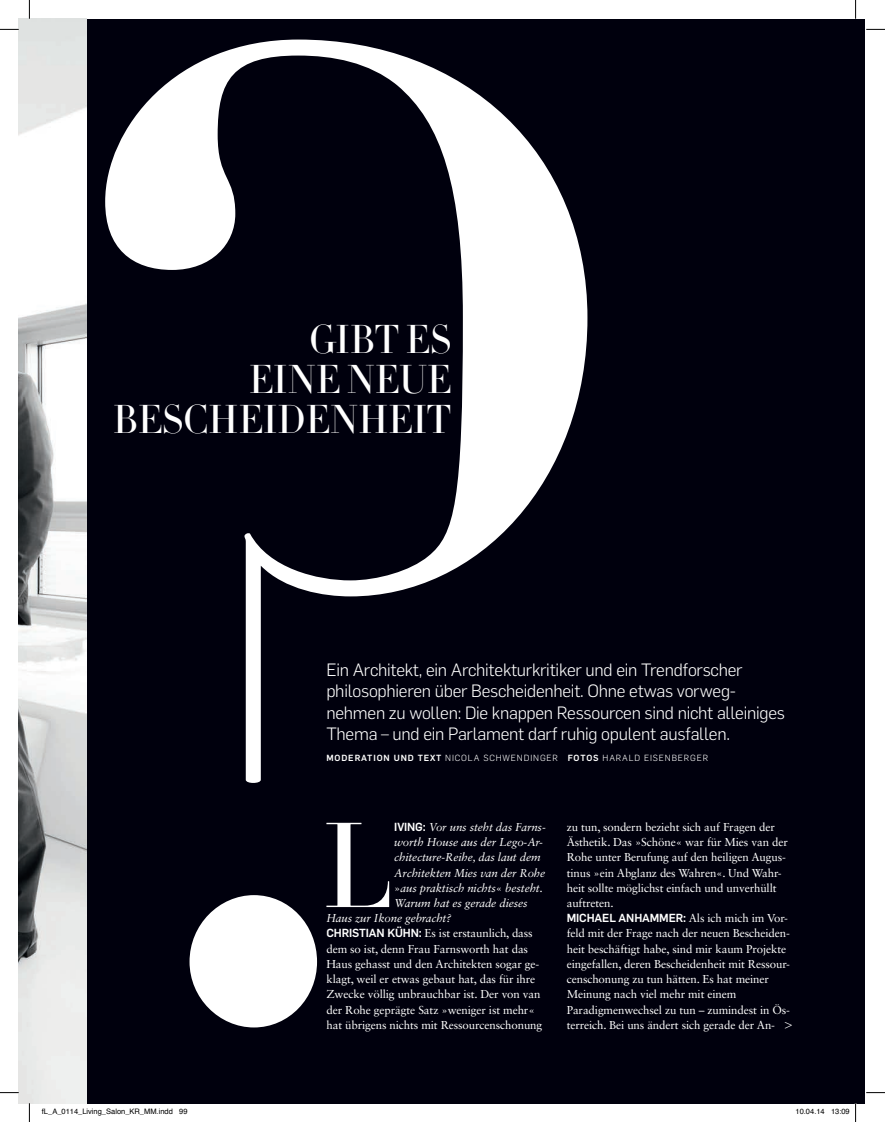
<style>
.page{position:relative;width:885px;height:1122px;background:#fff}
.page>*{position:absolute;margin:0;border:0;box-sizing:border-box;transform-origin:0 0}
.t1{font:300 1338.25px "HTF Didot L24";color:#fff}
.bodycopy{font:300 118.88px "HTF Didot L24";color:#fff}
.t2{font:300 39.62px/39.6px "HTF Didot L24";letter-spacing:-.01em;color:#fff;text-align:right}
.t3{font:300 17.5px/21.2px "Flama";letter-spacing:-.015em;color:#fff}
.t4{font:300 15px "Flama";color:#fff}
.bodycopy-2{font:11.5px/15.2px "Sabon LT Std";letter-spacing:-.01em;color:#fff}
.bodycopy-3{font:italic 11.5px "Sabon LT Std";letter-spacing:-.01em;color:#fff}
.t5{font:300 8.75px "Flama";letter-spacing:.1em;color:#fff}
.t6{font:7.5px "Helvetica";color:#000}
.s1{font-weight:500}
.s2{font-family:"Flama";font-weight:500}
.s3{font-family:"Flama";font-weight:500;font-style:normal}
.s4{font-style:normal}
</style>
<div class="page">
<div style="left:29px;top:19px;width:835px;height:1084px;background:#00000d"></div>
<img style="left:19px;top:19px;width:67px;height:1084px">
<svg style="left:0;top:29px;width:19px;height:1px"></svg>
<svg style="left:866px;top:29px;width:18px;height:1px"></svg>
<svg style="left:0;top:1092px;width:19px;height:1px"></svg>
<svg style="left:866px;top:1092px;width:18px;height:1px"></svg>
<svg style="left:29px;top:0;width:1px;height:19px"></svg>
<svg style="left:29px;top:1103px;width:1px;height:19px"></svg>
<svg style="left:855px;top:0;width:1px;height:19px"></svg>
<svg style="left:831px;top:1103px;width:25px;height:19px"></svg>
<p class="t1" style="left:72px;top:-406px;width:554px">?</p>
<h3 class="t2" style="left:113px;top:319px;width:340px">GIBT ES<br>EINE NEUE<br>BESCHEIDENHEIT</h3>
<p class="t3" style="left:326px;top:658px;width:417px">Ein Architekt, ein Architekturkritiker und ein Trendforscher philosophieren über Bescheidenheit. Ohne etwas vorweg-</p>
<p class="t3" style="left:326px;top:701px;width:460px">nehmen zu wollen: Die knappen Ressourcen sind nicht alleiniges<br>Thema – und ein Parlament darf ruhig opulent ausfallen.</p>
<p class="t5" style="left:326px;top:752px;width:383px"><span class="s1">MODERATION UND TEXT</span> NICOLA SCHWENDINGER <span class="s1">FOTOS</span> HARALD EISENBERGER</p>
<p class="bodycopy-2" style="left:566px;top:819px;width:222px">zu tun, sondern bezieht sich auf Fragen der Ästhetik. Das »Schöne« war für Mies van der Rohe unter Berufung auf den heiligen Augus&shy;tinus »ein Abglanz des Wahren«. Und Wahr&shy;heit sollte möglichst einfach und unverhüllt auftreten.</p>
<p class="bodycopy-2" style="left:566px;top:910px;width:225px"><span class="s2">MICHAEL ANHAMMER:</span> Als ich mich im Vor&shy;feld mit der Frage nach der neuen Bescheiden&shy;heit beschäftigt habe, sind mir kaum Projekte eingefallen, deren Bescheidenheit mit Ressour&shy;censchonung zu tun hätten. Es hat meiner Meinung nach viel mehr mit einem</p>
<p class="bodycopy-2" style="left:566px;top:1002px;width:225px">Paradigmenwechsel zu tun – zumindest in Ös&shy;terreich. Bei uns ändert sich gerade der An-</p>
<p class="bodycopy" style="left:321px;top:781px;width:72px">L</p>
<p class="bodycopy-3" style="left:394px;top:820px;width:153px"><span class="s3">IVING:</span> Vor uns steht das Farns-</p>
<p class="bodycopy-3" style="left:394px;top:835px;width:150px">worth House aus der Lego-Ar-</p>
<p class="bodycopy-3" style="left:394px;top:851px;width:148px">chitecture-Reihe, das laut dem</p>
<p class="bodycopy-3" style="left:394px;top:866px;width:152px">Architekten Mies van der Rohe</p>
<p class="bodycopy-3" style="left:394px;top:881px;width:150px"><span class="s4">»</span>aus praktisch nichts<span class="s4">«</span> besteht.</p>
<p class="bodycopy-3" style="left:394px;top:896px;width:135px">Warum hat es gerade dieses</p>
<p class="bodycopy-3" style="left:326px;top:911px;width:126px">Haus zur Ikone gebracht?</p>
<p class="bodycopy-2" style="left:326px;top:926px;width:217px"><span class="s2">CHRISTIAN KÜHN:</span> Es ist erstaunlich, dass dem so ist, denn Frau Farnsworth hat das Haus gehasst und den Architekten sogar ge&shy;klagt, weil er etwas gebaut hat, das für ihre Zwecke völlig unbrauchbar ist. Der von van der Rohe geprägte Satz »weniger ist mehr« hat übrigens nichts mit Ressourcenschonung</p>
<p class="t4" style="left:783px;top:1015px;width:10px">&gt;</p>
<p class="t6" style="left:42px;top:1106px;width:147px">fL_A_0114_Living_Salon_KR_MM.indd 99</p>
<p class="t6" style="left:795px;top:1106px;width:56px">10.04.14 13:09</p>
</div>
